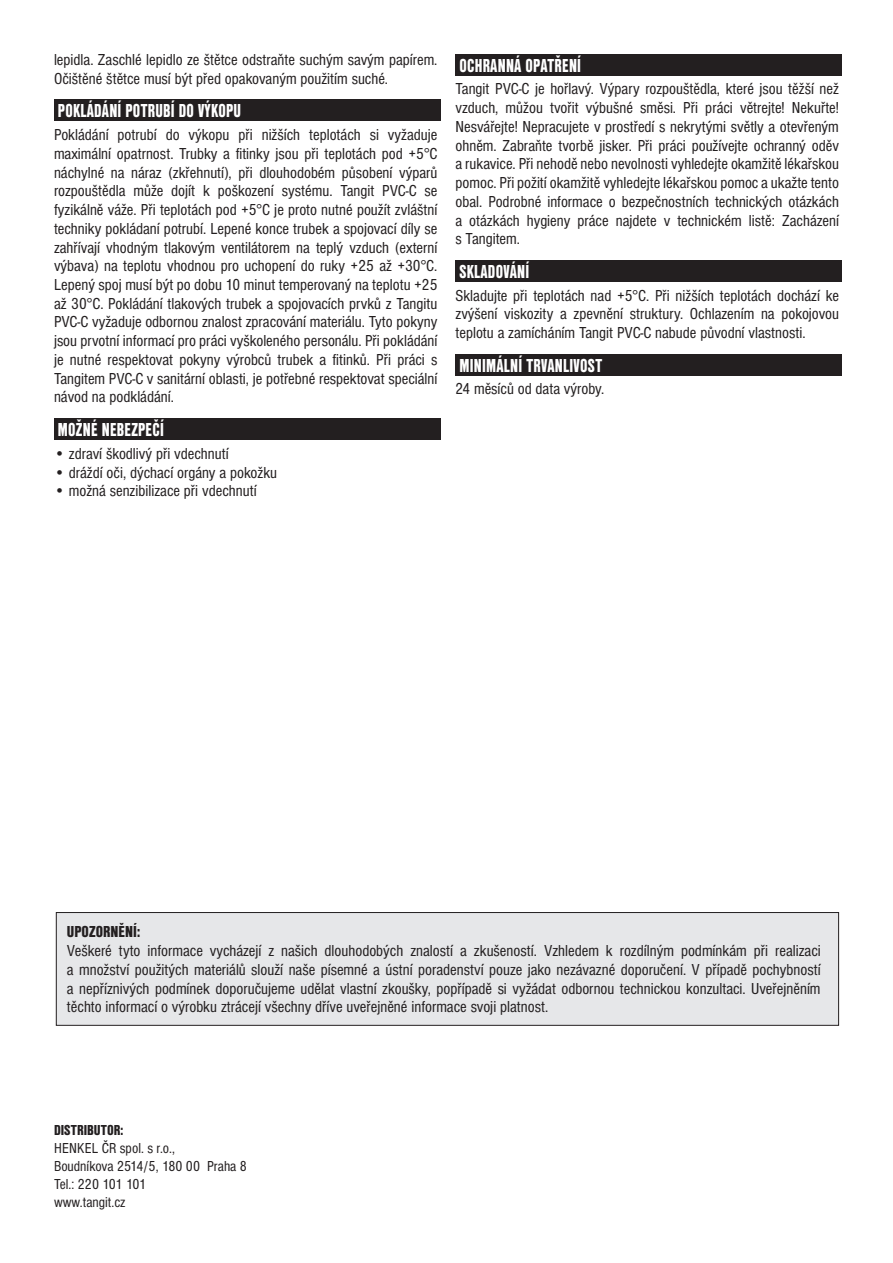
<style>
.page{position:relative;width:893px;height:1263px;background:#fff}
.page>*{position:absolute;margin:0;border:0;box-sizing:border-box;transform-origin:0 0}
.t1{font:19.5px "Nimbus Sans DOT Blac Cond";letter-spacing:.015em;color:#fff;scale:.85 1}
.t2{font:condensed 16.5px/18.8px "Nimbus Sans DOT";color:#231f20;text-align:justify}
.t3{font:16.5px "Nimbus Sans DOT Blac Cond";color:#231f20}
.t4{font:condensed 15px/18px "Nimbus Sans DOT";color:#231f20}
.t5{font:15px "Nimbus Sans DOT Blac Cond";color:#231f20}
</style>
<div class="page">
<div style="left:56px;top:912px;width:783px;height:113px;background:#e6e7e9"></div>
<div style="left:56px;top:912px;width:783px;height:114px;border:1px solid #231f20"></div>
<div style="left:54px;top:100px;width:386px;height:21px;background:#231f20"></div>
<div style="left:54px;top:418px;width:386px;height:22px;background:#231f20"></div>
<div style="left:455px;top:54px;width:387px;height:22px;background:#231f20"></div>
<div style="left:455px;top:260px;width:387px;height:22px;background:#231f20"></div>
<div style="left:455px;top:354px;width:387px;height:22px;background:#231f20"></div>
<p class="t2" style="left:54px;top:51px;width:385px">lepidla. Zaschlé lepidlo ze štětce odstraňte suchým savým papírem.<br>Očištěné štětce musí být před opakovaným použitím suché.</p>
<p class="t1" style="left:58px;top:100px;width:217px">POKLÁDÁNÍ POTRUBÍ DO VÝKOPU</p>
<p class="t2" style="left:54px;top:126px;width:385px">Pokládání potrubí do výkopu při nižších teplotách si vyžaduje maximální opatrnost. Trubky a fitinky jsou při teplotách pod +5°C náchylné na náraz (zkřehnutí), při dlouhodobém působení výparů rozpouštědla může dojít k poškození systému. Tangit PVC-C se fyzikálně váže. Při teplotách pod +5°C je proto nutné použít zvláštní techniky pokládaní potrubí. Lepené konce trubek a spojovací díly se zahřívají vhodným tlakovým ventilátorem na teplý vzduch (externí výbava) na teplotu vhodnou pro uchopení do ruky +25 až +30°C.<br>Lepený spoj musí být po dobu 10 minut temperovaný na teplotu +25 až 30°C. Pokládání tlakových trubek a spojovacích prvků z Tangitu PVC-C vyžaduje odbornou znalost zpracování materiálu. Tyto pokyny jsou prvotní informací pro práci vyškoleného personálu. Při pokládání je nutné respektovat pokyny výrobců trubek a fitinků. Při práci s Tangitem PVC-C v sanitární oblasti, je potřebné respektovat speciální návod na podkládání.</p>
<p class="t1" style="left:58px;top:418px;width:126px">MOŽNÉ NEBEZPEČÍ</p>
<p class="t2" style="left:54px;top:444px;width:176px">• zdraví škodlivý při vdechnutí</p>
<p class="t2" style="left:54px;top:463px;width:225px">• dráždí oči, dýchací orgány a pokožku</p>
<p class="t2" style="left:54px;top:482px;width:204px">• možná senzibilizace při vdechnutí</p>
<p class="t1" style="left:459px;top:54px;width:145px">OCHRANNÁ OPATŘENÍ</p>
<p class="t2" style="left:455px;top:80px;width:385px">Tangit PVC-C je hořlavý. Výpary rozpouštědla, které jsou těžší než vzduch, můžou tvořit výbušné směsi. Při práci větrejte! Nekuřte!<br>Nesvářejte! Nepracujete v prostředí s nekrytými světly a otevřeným ohněm. Zabraňte tvorbě jisker. Při práci používejte ochranný oděv a rukavice. Při nehodě nebo nevolnosti vyhledejte okamžitě lékařskou pomoc. Při požití okamžitě vyhledejte lékařskou pomoc a ukažte tento obal. Podrobné informace o bezpečnostních technických otázkách a otázkách hygieny práce najdete v technickém listě: Zacházení s Tangitem.</p>
<p class="t1" style="left:459px;top:260px;width:84px">SKLADOVÁNÍ</p>
<p class="t2" style="left:455px;top:286px;width:385px">Skladujte při teplotách nad +5°C. Při nižších teplotách dochází ke zvýšení viskozity a zpevnění struktury. Ochlazením na pokojovou teplotu a zamícháním Tangit PVC-C nabude původní vlastnosti.</p>
<p class="t1" style="left:459px;top:354px;width:169px">MINIMÁLNÍ TRVANLIVOST</p>
<p class="t2" style="left:455px;top:380px;width:150px">24 měsíců od data výroby.</p>
<p class="t3" style="left:67px;top:922px;width:75px">UPOZORNĚNÍ:</p>
<p class="t2" style="left:67px;top:941px;width:755px">Veškeré tyto informace vycházejí z našich dlouhodobých znalostí a zkušeností. Vzhledem k rozdílným podmínkám při realizaci a množství použitých materiálů slouží naše písemné a ústní poradenství pouze jako nezávazné doporučení. V případě pochybností a nepříznivých podmínek doporučujeme udělat vlastní zkoušky, popřípadě si vyžádat odbornou technickou konzultaci. Uveřejněním těchto informací o výrobku ztrácejí všechny dříve uveřejněné informace svoji platnost.</p>
<p class="t5" style="left:54px;top:1121px;width:71px">DISTRIBUTOR:</p>
<p class="t4" style="left:54px;top:1139px;width:195px">HENKEL ČR spol. s r.o.,<br>Boudníkova 2514/5, 180 00 Praha 8<br>Tel.: 220 101 101<br>www.tangit.cz</p>
</div>
